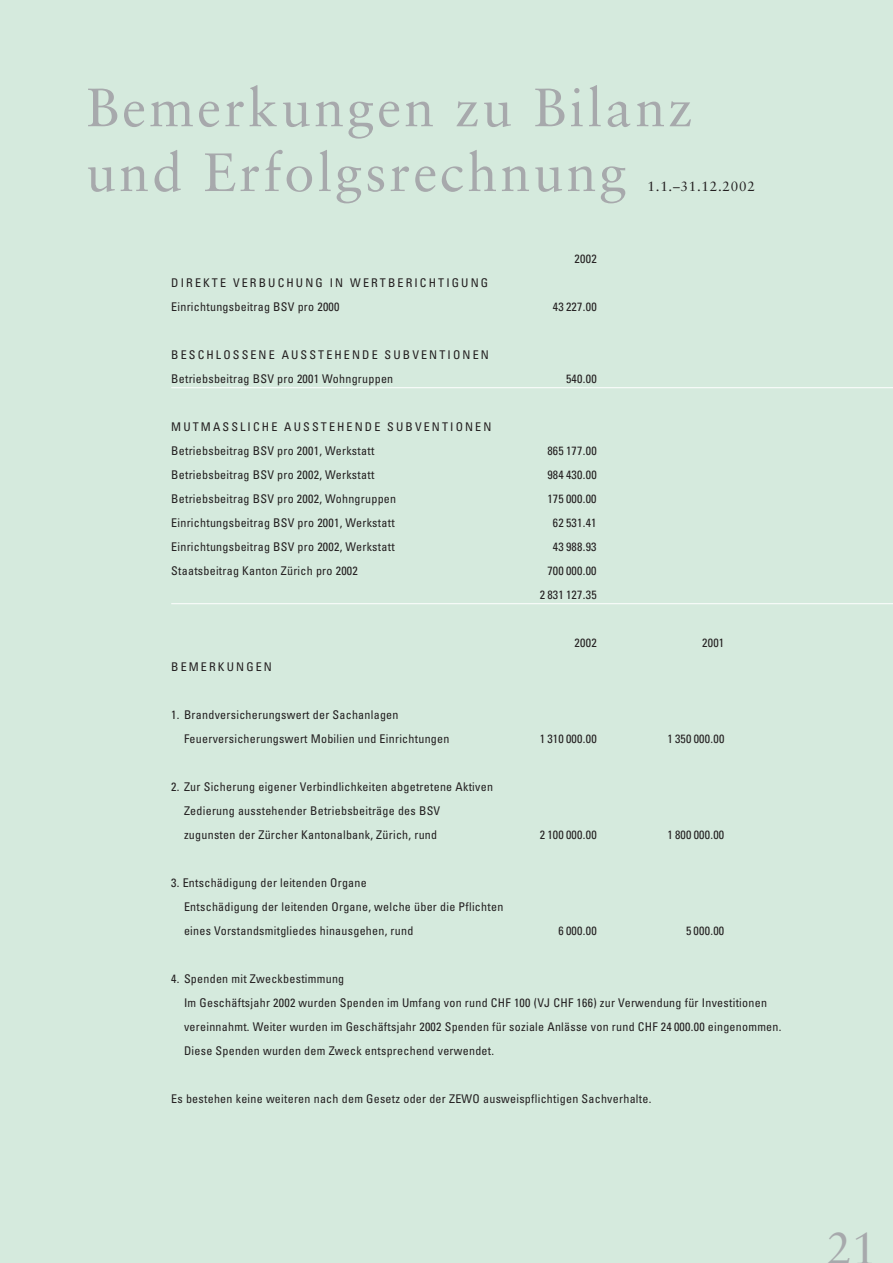
<style>
.page{position:relative;width:893px;height:1263px;background:#fff}
.page>*{position:absolute;margin:0;border:0;box-sizing:border-box;transform-origin:0 0}
.t1{font:54px "Sabon";letter-spacing:.055em;color:#a7a9ac}
.t2{font:45px "Sabon";color:#a7a9ac}
.t3{font:13.5px "Sabon";letter-spacing:.055em;color:#231f20}
.t4{font:condensed 12px/24px "Univers";letter-spacing:.02em;color:#231f20}
.t5{font:condensed 12px "Univers";letter-spacing:.175em;color:#231f20}
</style>
<div class="page">
<div style="left:0;top:0;width:892px;height:1263px;background:#d5eadd"></div>
<hr style="left:171px;top:387px;width:721px;height:1px;background:#fff">
<hr style="left:171px;top:603px;width:721px;height:1px;background:#fff">
<p class="t1" style="left:86px;top:85px;width:607px">Bemerkungen zu Bilanz</p>
<h1 class="t1" style="left:86px;top:150px;width:542px">und Erfolgsrechnung</h1>
<h1 class="t3" style="left:647px;top:181px;width:109px">1.1.–31.12.2002</h1>
<p class="t4" style="left:574px;top:248px;width:24px">2002</p>
<p class="t5" style="left:171px;top:278px;width:318px">DIREKTE VERBUCHUNG IN WERTBERICHTIGUNG</p>
<p class="t4" style="left:171px;top:296px;width:170px">Einrichtungsbeitrag BSV pro 2000</p>
<p class="t4" style="left:553px;top:296px;width:45px">43 227.00</p>
<p class="t5" style="left:171px;top:350px;width:319px">BESCHLOSSENE AUSSTEHENDE SUBVENTIONEN</p>
<p class="t4" style="left:171px;top:368px;width:223px">Betriebsbeitrag BSV pro 2001 Wohngruppen</p>
<p class="t4" style="left:566px;top:368px;width:32px">540.00</p>
<p class="t5" style="left:171px;top:422px;width:321px">MUTMASSLICHE AUSSTEHENDE SUBVENTIONEN</p>
<p class="t4" style="left:171px;top:440px;width:204px">Betriebsbeitrag BSV pro 2001, Werkstatt</p>
<p class="t4" style="left:547px;top:440px;width:51px">865 177.00</p>
<p class="t4" style="left:171px;top:464px;width:204px">Betriebsbeitrag BSV pro 2002, Werkstatt</p>
<p class="t4" style="left:547px;top:464px;width:51px">984 430.00</p>
<p class="t4" style="left:171px;top:488px;width:226px">Betriebsbeitrag BSV pro 2002, Wohngruppen</p>
<p class="t4" style="left:547px;top:488px;width:51px">175 000.00</p>
<p class="t4" style="left:171px;top:512px;width:225px">Einrichtungsbeitrag BSV pro 2001, Werkstatt</p>
<p class="t4" style="left:553px;top:512px;width:45px">62 531.41</p>
<p class="t4" style="left:171px;top:536px;width:225px">Einrichtungsbeitrag BSV pro 2002, Werkstatt</p>
<p class="t4" style="left:553px;top:536px;width:45px">43 988.93</p>
<p class="t4" style="left:171px;top:560px;width:188px">Staatsbeitrag Kanton Zürich pro 2002</p>
<p class="t4" style="left:547px;top:560px;width:51px">700 000.00</p>
<p class="t4" style="left:540px;top:584px;width:58px">2 831 127.35</p>
<p class="t4" style="left:574px;top:632px;width:24px">2002</p>
<p class="t4" style="left:702px;top:632px;width:24px">2001</p>
<p class="t5" style="left:171px;top:662px;width:102px">BEMERKUNGEN</p>
<p class="t4" style="left:184px;top:704px;width:267px;text-indent:-13px">1. Brandversicherungswert der Sachanlagen<br>Feuerversicherungswert Mobilien und Einrichtungen</p>
<p class="t4" style="left:540px;top:728px;width:58px">1 310 000.00</p>
<p class="t4" style="left:667px;top:728px;width:58px">1 350 000.00</p>
<p class="t4" style="left:184px;top:776px;width:310px;text-indent:-13px">2. Zur Sicherung eigener Verbindlichkeiten abgetretene Aktiven<br>Zedierung ausstehender Betriebsbeiträge des BSV zugunsten der Zürcher Kantonalbank, Zürich, rund</p>
<p class="t4" style="left:540px;top:824px;width:58px">2 100 000.00</p>
<p class="t4" style="left:667px;top:824px;width:58px">1 800 000.00</p>
<p class="t4" style="left:184px;top:872px;width:321px;text-indent:-13px">3. Entschädigung der leitenden Organe<br>Entschädigung der leitenden Organe, welche über die Pflichten eines Vorstandsmitgliedes hinausgehen, rund</p>
<p class="t4" style="left:558px;top:920px;width:40px">6 000.00</p>
<p class="t4" style="left:686px;top:920px;width:40px">5 000.00</p>
<p class="t4" style="left:184px;top:968px;width:599px;text-indent:-13px">4. Spenden mit Zweckbestimmung<br>Im Geschäftsjahr 2002 wurden Spenden im Umfang von rund CHF 100 (VJ CHF 166) zur Verwendung für Investitionen vereinnahmt. Weiter wurden im Geschäftsjahr 2002 Spenden für soziale Anlässe von rund CHF 24 000.00 eingenommen.<br>Diese Spenden wurden dem Zweck entsprechend verwendet.</p>
<p class="t4" style="left:171px;top:1088px;width:481px">Es bestehen keine weiteren nach dem Gesetz oder der ZEWO ausweispflichtigen Sachverhalte.</p>
<h2 class="t2" style="left:826px;top:1229px;width:52px">21</h2>
</div>
